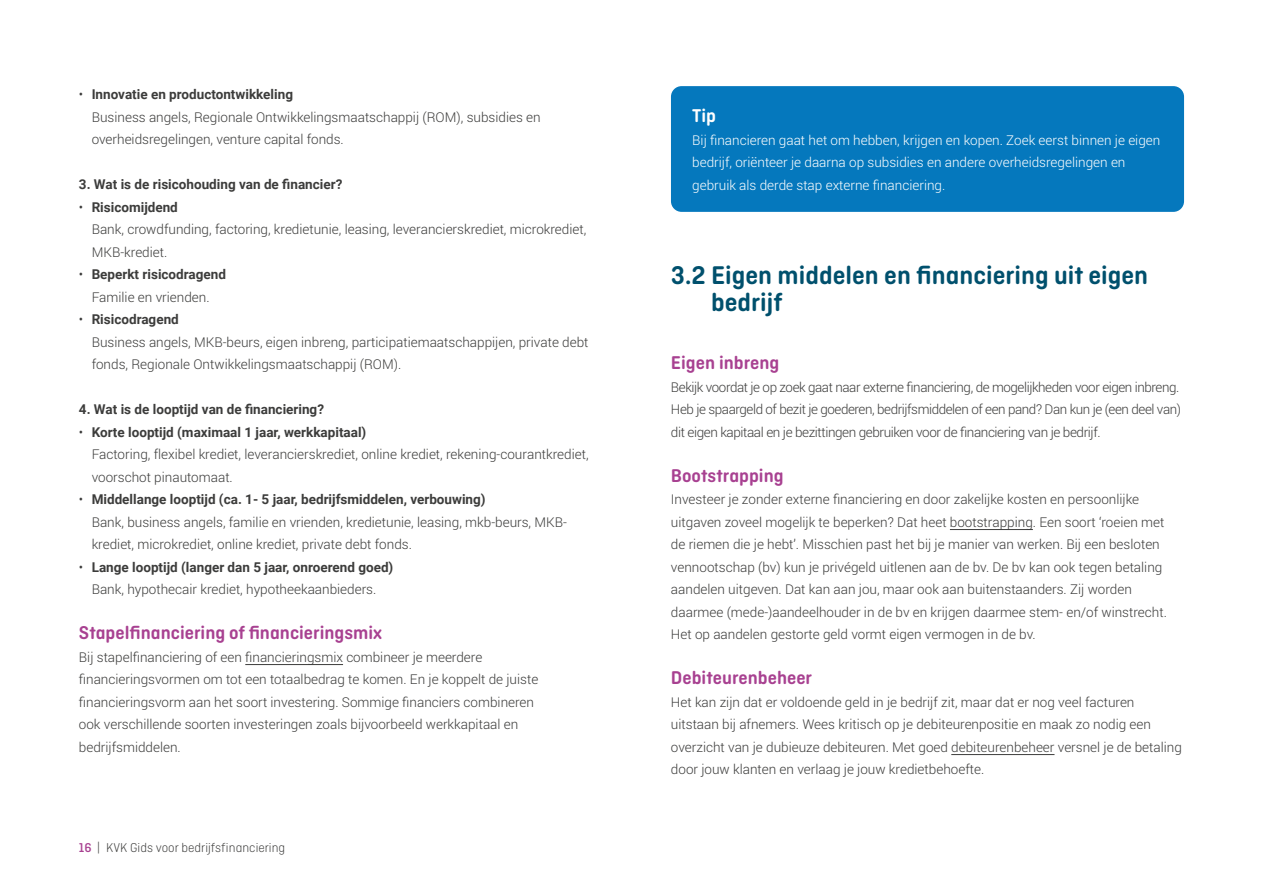
<style>
.page{position:relative;width:1263px;height:893px;background:#fff}
.page>*{position:absolute;margin:0;border:0;box-sizing:border-box;transform-origin:0 0}
.Paragraaf{font:600 27px/27px "Ciutadella Rounded";color:#00506d}
.Tussenkopjes{font:600 19.5px "Ciutadella Rounded";color:#a84191}
.Tussenkopjes_wit{font:600 19.5px "Ciutadella Rounded";color:#fff}
.Bodytekst{font:300 13.5px/22.5px "Roboto";color:#3c3c3b}
.Bodytekst-2{font:300 13.5px/22.5px "Roboto";letter-spacing:-.03em;color:#3c3c3b}
.Bodytekst_wit{font:300 13.5px/22.5px "Roboto";color:#fff}
.Bodytekst-3{font:700 13.5px/22.5px "Roboto";color:#3c3c3b;text-align:center}
.t1{font:300 13.5px "Ciutadella Rounded";color:#3c3c3b}
.s1{font-weight:700}
.s2{font-weight:300}
.s3{font-weight:500;color:#a84191}
</style>
<div class="page">
<hr style="left:245px;top:664px;width:98px;height:1px;background:#3c3c3b">
<hr style="left:950px;top:529px;width:83px;height:1px;background:#3c3c3b">
<hr style="left:951px;top:754px;width:103px;height:1px;background:#3c3c3b">
<div style="left:671px;top:86px;width:513px;height:126px;background:#0578bd;border-radius:11px"></div>
<p class="Bodytekst" style="left:92px;top:83px;width:450px;text-indent:-13px">• <span class="s1">Innovatie en productontwikkeling<br></span>Business angels, Regionale Ontwikkelingsmaatschappij (ROM), subsidies en overheidsregelingen, venture capital fonds.</p>
<p class="Bodytekst-3" style="left:79px;top:172px;width:265px">3. Wat is de risicohouding van de financier?</p>
<p class="Bodytekst" style="left:92px;top:195px;width:496px;text-indent:-13px">• <span class="s1">Risicomijdend<br></span>Bank, crowdfunding, factoring, kredietunie, leasing, leverancierskrediet, microkrediet,<br>MKB-krediet.</p>
<p class="Bodytekst-3" style="left:79px;top:262px;width:149px"><span class="s2">•</span> Beperkt risicodragend<br><span class="s2">Familie en vrienden.</span></p>
<p class="Bodytekst" style="left:92px;top:308px;width:498px;text-indent:-13px">• <span class="s1">Risicodragend<br></span>Business angels, MKB-beurs, eigen inbreng, participatiemaatschappijen, private debt fonds, Regionale Ontwikkelingsmaatschappij (ROM).</p>
<p class="Bodytekst-3" style="left:79px;top:397px;width:247px">4. Wat is de looptijd van de financiering?</p>
<p class="Bodytekst" style="left:92px;top:420px;width:498px;text-indent:-13px">• <span class="s1">Korte looptijd (maximaal 1 jaar, werkkapitaal)<br></span>Factoring, flexibel krediet, leverancierskrediet, online krediet, rekening-courantkrediet, voorschot pinautomaat.</p>
<p class="Bodytekst" style="left:92px;top:488px;width:477px;text-indent:-13px">• <span class="s1">Middellange looptijd (ca. 1- 5 jaar, bedrijfsmiddelen, verbouwing)<br></span>Bank, business angels, familie en vrienden, kredietunie, leasing, mkb-beurs, MKB&shy;krediet, microkrediet, online krediet, private debt fonds.</p>
<p class="Bodytekst" style="left:79px;top:555px;width:316px;text-align:center">• <span class="s1">Lange looptijd (langer dan 5 jaar, onroerend goed)<br></span>Bank, hypothecair krediet, hypotheekaanbieders.</p>
<h3 class="Tussenkopjes" style="left:79px;top:622px;width:305px">Stapelfinanciering of financieringsmix</h3>
<p class="Bodytekst" style="left:79px;top:645px;width:461px">Bij stapelfinanciering of een financieringsmix combineer je meerdere financieringsvormen om tot een totaalbedrag te komen. En je koppelt de juiste financieringsvorm aan het soort investering. Sommige financiers combineren ook verschillende soorten investeringen zoals bijvoorbeeld werkkapitaal en bedrijfsmiddelen.</p>
<p class="t1" style="left:79px;top:840px;width:208px"><span class="s3">16</span> | KVK Gids voor bedrijfsfinanciering</p>
<h3 class="Tussenkopjes_wit" style="left:692px;top:105px;width:25px">Tip</h3>
<p class="Bodytekst_wit" style="left:692px;top:128px;width:470px">Bij financieren gaat het om hebben, krijgen en kopen. Zoek eerst binnen je eigen bedrijf, oriënteer je daarna op subsidies en andere overheidsregelingen en gebruik als derde stap externe financiering.</p>
<h3 class="Paragraaf" style="left:711px;top:261px;width:439px;text-indent:-40px">3.2 Eigen middelen en financiering uit eigen bedrijf</h3>
<h3 class="Tussenkopjes" style="left:671px;top:352px;width:110px">Eigen inbreng</h3>
<p class="Bodytekst-2" style="left:671px;top:375px;width:512px">Bekijk voordat je op zoek gaat naar externe financiering, de mogelijkheden voor eigen inbreng.<br>Heb je spaargeld of bezit je goederen, bedrijfsmiddelen of een pand? Dan kun je (een deel van) dit eigen kapitaal en je bezittingen gebruiken voor de financiering van je bedrijf.</p>
<h3 class="Tussenkopjes" style="left:671px;top:464px;width:114px">Bootstrapping</h3>
<p class="Bodytekst" style="left:671px;top:488px;width:497px">Investeer je zonder externe financiering en door zakelijke kosten en persoonlijke uitgaven zoveel mogelijk te beperken? Dat heet bootstrapping. Een soort ‘roeien met de riemen die je hebt’. Misschien past het bij je manier van werken. Bij een besloten vennootschap (bv) kun je privégeld uitlenen aan de bv. De bv kan ook tegen betaling aandelen uitgeven. Dat kan aan jou, maar ook aan buitenstaanders. Zij worden daarmee (mede-)aandeelhouder in de bv en krijgen daarmee stem- en/of winstrecht.<br>Het op aandelen gestorte geld vormt eigen vermogen in de bv.</p>
<h3 class="Tussenkopjes" style="left:671px;top:667px;width:143px">Debiteurenbeheer</h3>
<p class="Bodytekst" style="left:671px;top:690px;width:512px">Het kan zijn dat er voldoende geld in je bedrijf zit, maar dat er nog veel facturen uitstaan bij afnemers. Wees kritisch op je debiteurenpositie en maak zo nodig een overzicht van je dubieuze debiteuren. Met goed debiteurenbeheer versnel je de betaling door jouw klanten en verlaag je jouw kredietbehoefte.</p>
</div>
